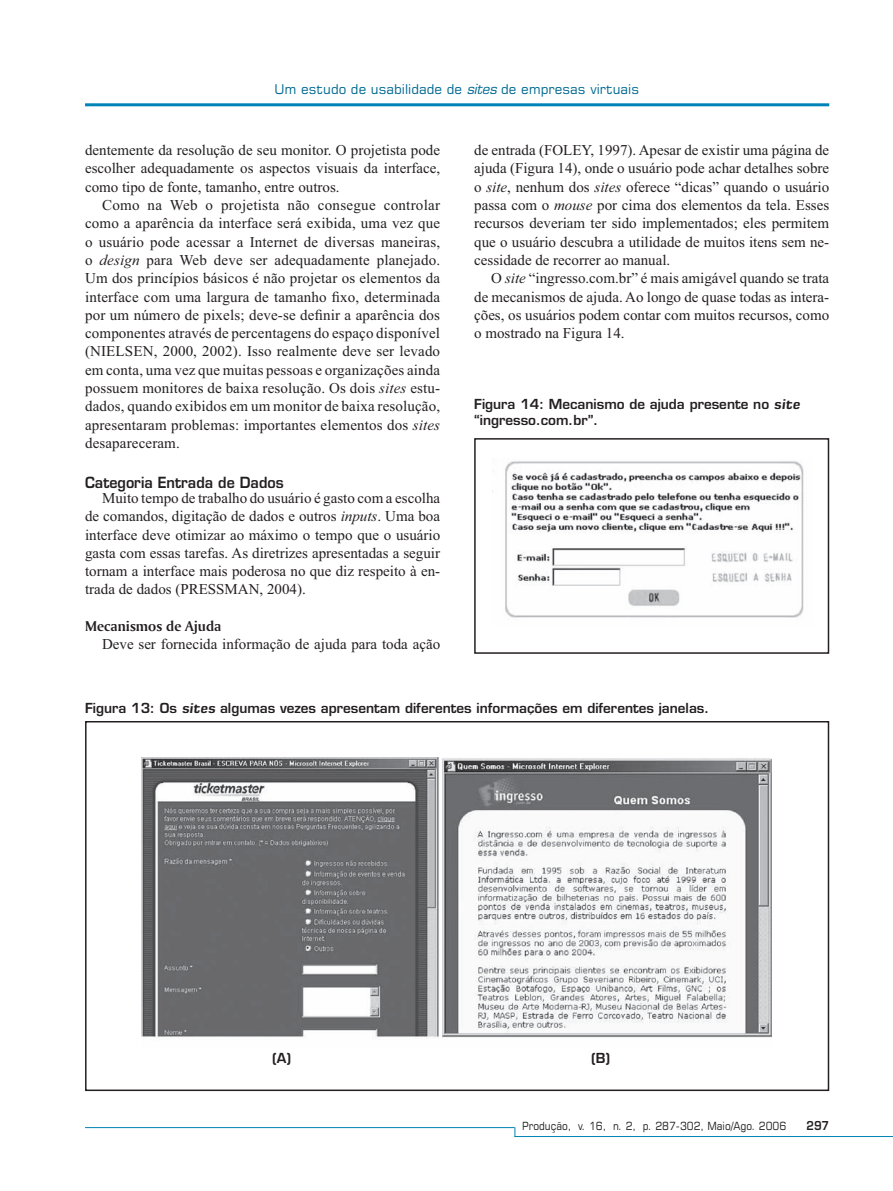
<style>
.page{position:relative;width:893px;height:1191px;background:#fff}
.page>*{position:absolute;margin:0;border:0;box-sizing:border-box;transform-origin:0 0}
.t1{font:15px/18.3px "Times";color:#231f20}
.t2{font:15px "Times";letter-spacing:.02em;color:#231f20}
.t3{font:13.5px/16.5px "Square 721 Dm Normal";color:#231f20}
.t4{font:13.5px "Square 721 BT";color:#006991}
.t5{font:12px "Square 721 Dm Normal";color:#231f20;scale:.9 1}
.t6{font:11.25px "Square 721 BT";color:#231f20;scale:.9 1}
.s1{font-family:"Square 721 BT Italic"}
.s2{font-style:italic}
.s3{font-family:"Square 721 Dm Normal"}
.s4{font-family:"Amerigo BT Bold A"}
.s5{font-family:"Square 721 Dm";font-style:italic}
</style>
<div class="page">
<hr style="left:85px;top:1127px;width:430px;height:1px;background:#0083b6">
<hr style="left:85px;top:103px;width:744px;height:3px;background:#0083b6">
<hr style="left:515px;top:1136px;width:378px;height:1px;background:#0083b6">
<div style="left:85px;top:721px;width:744px;height:370px;border:2px solid #231f20"></div>
<img style="left:142px;top:757px;width:629px;height:281px">
<img style="left:492px;top:461px;width:312px;height:157px">
<div style="left:474px;top:438px;width:355px;height:216px;border:2px solid #231f20"></div>
<p class="t4" style="left:274px;top:84px;width:366px">Um estudo de usabilidade de <span class="s1">sites</span> de empresas virtuais</p>
<p class="t1" style="left:85px;top:142px;width:357px">dentemente da resolução de seu monitor. O projetista pode</p>
<p class="t1" style="left:85px;top:161px;width:357px">escolher adequadamente os aspectos visuais da interface,</p>
<p class="t1" style="left:85px;top:179px;width:256px">como tipo de fonte, tamanho, entre outros.</p>
<p class="t2" style="left:102px;top:199px;width:340px">Como na Web o projetista não consegue controlar</p>
<p class="t1" style="left:85px;top:215px;width:357px">como a aparência da interface será exibida, uma vez que</p>
<p class="t1" style="left:85px;top:234px;width:357px">o usuário pode acessar a Internet de diversas maneiras,</p>
<p class="t1" style="left:85px;top:252px;width:357px">o <span class="s2">design</span> para Web deve ser adequadamente planejado.</p>
<p class="t1" style="left:85px;top:270px;width:357px">Um dos princípios básicos é não projetar os elementos da</p>
<p class="t1" style="left:85px;top:289px;width:357px">interface com uma largura de tamanho fixo, determinada</p>
<p class="t1" style="left:85px;top:307px;width:357px">por um número de pixels; deve-se definir a aparência dos</p>
<p class="t1" style="left:85px;top:325px;width:357px">componentes através de percentagens do espaço disponível</p>
<p class="t1" style="left:85px;top:344px;width:357px">(NIELSEN, 2000, 2002). Isso realmente deve ser levado</p>
<p class="t1" style="left:85px;top:362px;width:357px">em conta, uma vez que muitas pessoas e organizações ainda</p>
<p class="t1" style="left:85px;top:380px;width:357px">possuem monitores de baixa resolução. Os dois <span class="s2">sites</span> estu-</p>
<p class="t1" style="left:85px;top:398px;width:357px">dados, quando exibidos em um monitor de baixa resolução,</p>
<p class="t1" style="left:85px;top:417px;width:357px">apresentaram problemas: importantes elementos dos <span class="s2">sites</span></p>
<p class="t1" style="left:85px;top:435px;width:96px">desapareceram.</p>
<p class="t1" style="left:102px;top:476px;width:340px;line-height:15.3px;text-indent:-17px"><span class="s3">Categoria Entrada de Dados<br></span>Muito tempo de trabalho do usuário é gasto com a escolha</p>
<p class="t1" style="left:85px;top:508px;width:357px;text-align:justify">de comandos, digitação de dados e outros <span class="s2">inputs</span>. Uma boa interface deve otimizar ao máximo o tempo que o usuário gasta com essas tarefas. As diretrizes apresentadas a seguir tornam a interface mais poderosa no que diz respeito à en&shy;trada de dados (PRESSMAN, 2004).</p>
<p class="t1" style="left:102px;top:618px;width:340px;text-indent:-17px"><span class="s4">Mecanismos de Ajuda<br></span>Deve ser fornecida informação de ajuda para toda ação</p>
<p class="t1" style="left:474px;top:142px;width:357px">de entrada (FOLEY, 1997). Apesar de existir uma página de</p>
<p class="t1" style="left:474px;top:161px;width:357px">ajuda (Figura 14), onde o usuário pode achar detalhes sobre</p>
<p class="t1" style="left:474px;top:179px;width:357px">o <span class="s2">site</span>, nenhum dos <span class="s2">sites</span> oferece “dicas” quando o usuário</p>
<p class="t1" style="left:474px;top:197px;width:357px">passa com o <span class="s2">mouse</span> por cima dos elementos da tela. Esses</p>
<p class="t1" style="left:474px;top:215px;width:357px">recursos deveriam ter sido implementados; eles permitem</p>
<p class="t1" style="left:474px;top:234px;width:357px">que o usuário descubra a utilidade de muitos itens sem ne-</p>
<p class="t1" style="left:474px;top:252px;width:198px">cessidade de recorrer ao manual.</p>
<p class="t1" style="left:491px;top:270px;width:340px">O <span class="s2">site</span> “ingresso.com.br” é mais amigável quando se trata</p>
<p class="t1" style="left:474px;top:289px;width:357px">de mecanismos de ajuda. Ao longo de quase todas as intera-</p>
<p class="t1" style="left:474px;top:307px;width:357px">ções, os usuários podem contar com muitos recursos, como</p>
<p class="t1" style="left:474px;top:325px;width:152px">o mostrado na Figura 14.</p>
<p class="t3" style="left:474px;top:397px;width:327px">Figura 14: Mecanismo de ajuda presente no <span class="s5">site </span>“ingresso.com.br”.</p>
<p class="t3" style="left:85px;top:701px;width:626px">Figura 13: Os <span class="s5">sites</span> algumas vezes apresentam diferentes informações em diferentes janelas.</p>
<p class="t3" style="left:272px;top:1051px;width:20px">(A)</p>
<p class="t3" style="left:591px;top:1051px;width:21px">(B)</p>
<p class="t6" style="left:522px;top:1121px;width:295px">Produção, v. 16, n. 2, p. 287-302, Maio/Ago. 2006</p>
<p class="t5" style="left:806px;top:1121px;width:27px">297</p>
</div>
